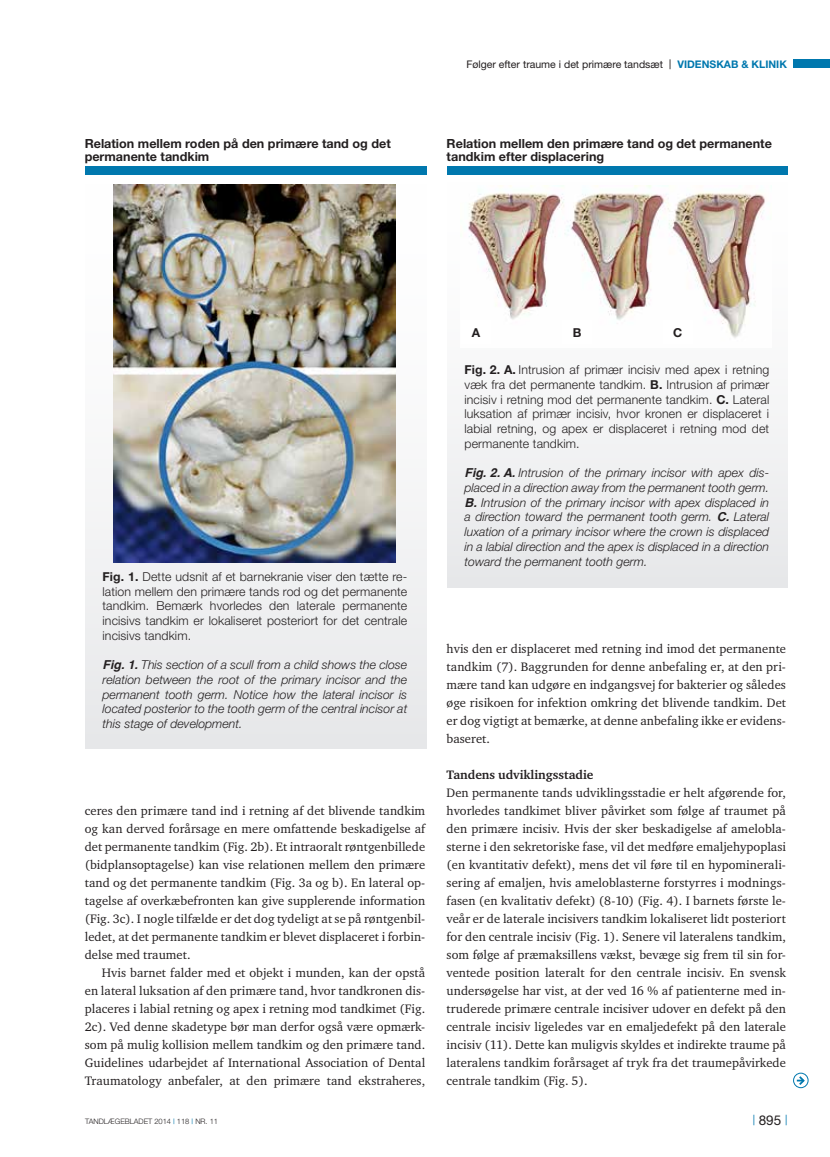
<style>
.page{position:relative;width:830px;height:1157px;background:#fff}
.page>*{position:absolute;margin:0;border:0;box-sizing:border-box;transform-origin:0 0}
.t1{font:13.5px "Helvetica Neue";color:#231f20}
.t2{font:12.6px/18px "Charter ITC";letter-spacing:.005em;color:#231f20;text-align:justify}
.t3{font:700 12.6px/13.2px "Helvetica Neue";color:#231f20}
.t4{font:700 12.6px "Charter ITC";color:#231f20}
.t5{font:italic 300 12.3px/14.7px "Helvetica Neue";color:#231f20;text-align:justify}
.t6{font:300 12.3px/14.7px "Helvetica Neue";letter-spacing:.01em;color:#231f20;text-align:justify}
.t7{font:700 12.3px "Helvetica Neue";color:#231f20}
.t8{font:10.5px "Helvetica Neue";color:#231f20}
.t9{font:10.5px "Helvetica Neue LT Std";color:#0078ae}
.t10{font:300 7.5px "Helvetica Neue";color:#231f20}
.s1{font-family:"Arial"}
.s2{font-weight:700;color:#0078ae}
.s3{font-weight:700}
.s4{font-family:"Helvetica";font-weight:700}
.s5{font-weight:400;color:#0078ae}
</style>
<div class="page">
<div style="left:793px;top:1073px;width:14px;height:14px;border:1px solid #0078ae;border-radius:50%"></div>
<svg style="left:796px;top:1074px;width:9px;height:12px"></svg>
<div style="left:793px;top:60px;width:36px;height:8px;background:#0078ae"></div>
<div style="left:86px;top:175px;width:340px;height:573px;background:linear-gradient(to bottom,#fff,#e8e9eb)"></div>
<div style="left:86px;top:166px;width:340px;height:9px;background:#0078ae"></div>
<img style="left:114px;top:184px;width:282px;height:378px">
<div style="left:446px;top:175px;width:341px;height:413px;background:#f1f2f3"></div>
<div style="left:446px;top:166px;width:341px;height:9px;background:#0078ae"></div>
<img style="left:460px;top:185px;width:310px;height:162px">
<div style="left:461px;top:320px;width:29px;height:24px;background:#fff"></div>
<div style="left:562px;top:320px;width:29px;height:24px;background:#fff"></div>
<div style="left:662px;top:320px;width:30px;height:24px;background:#fff"></div>
<p class="t3" style="left:85px;top:137px;width:307px">Relation mellem roden på den primære tand og det permanente tandkim</p>
<p class="t8" style="left:466px;top:58px;width:322px">Følger efter traume i det primære tandsæt <span class="s1">|</span> <span class="s2">videnskab &amp; klinik</span></p>
<p class="t3" style="left:446px;top:137px;width:326px">Relation mellem den primære tand og det permanente tandkim efter displacering</p>
<p class="t6" style="left:102px;top:569px;width:306px"><span class="s3">Fig. 1.</span> Dette udsnit af et barnekranie viser den tætte re&shy;lation mellem den primære tands rod og det permanente tandkim. Bemærk hvorledes den laterale permanente incisivs tandkim er lokaliseret posteriort for det centrale incisivs tandkim.</p>
<p class="t5" style="left:102px;top:657px;width:306px"><span class="s4">Fig. 1.</span> This section of a scull from a child shows the close relation between the root of the primary incisor and the permanent tooth germ. Notice how the lateral incisor is located posterior to the tooth germ of the central incisor at this stage of development.</p>
<p class="t2" style="left:85px;top:801px;width:342px">ceres den primære tand ind i retning af det blivende tandkim og kan derved forårsage en mere omfattende beskadigelse af det permanente tandkim (Fig. 2b). Et intraoralt røntgenbillede (bidplansoptagelse) kan vise relationen mellem den primære tand og det permanente tandkim (Fig. 3a og b). En lateral op&shy;tagelse af overkæbefronten kan give supplerende information (Fig. 3c). I nogle tilfælde er det dog tydeligt at se på røntgenbil&shy;ledet, at det permanente tandkim er blevet displaceret i forbin&shy;delse med traumet.</p>
<p class="t2" style="left:85px;top:963px;width:342px;text-indent:17px">Hvis barnet falder med et objekt i munden, kan der opstå en lateral luksation af den primære tand, hvor tandkronen dis&shy;placeres i labial retning og apex i retning mod tandkimet (Fig.<br>2c). Ved denne skadetype bør man derfor også være opmærk&shy;som på mulig kollision mellem tandkim og den primære tand.<br>Guidelines udarbejdet af International Association of Dental Traumatology anbefaler, at den primære tand ekstraheres,</p>
<p class="t7" style="left:471px;top:325px;width:10px">A</p>
<p class="t7" style="left:572px;top:325px;width:9px">B</p>
<p class="t7" style="left:672px;top:325px;width:10px">C</p>
<p class="t6" style="left:464px;top:362px;width:306px"><span class="s3">Fig. 2. A.</span> Intrusion af primær incisiv med apex i retning væk fra det permanente tandkim. <span class="s3">B.</span> Intrusion af primær incisiv i retning mod det permanente tandkim. <span class="s3">C.</span> Lateral luksation af primær incisiv, hvor kronen er displaceret i labial retning, og apex er displaceret i retning mod det permanente tandkim.</p>
<p class="t5" style="left:464px;top:465px;width:306px"><span class="s4">Fig. 2. A.</span> Intrusion of the primary incisor with apex dis&shy;placed in a direction away from the permanent tooth germ.<br><span class="s4">B.</span> Intrusion of the primary incisor with apex displaced in a direction toward the permanent tooth germ. <span class="s4">C.</span> Lateral luxation of a primary incisor where the crown is displaced in a labial direction and the apex is displaced in a direction toward the permanent tooth germ.</p>
<p class="t2" style="left:446px;top:639px;width:341px">hvis den er displaceret med retning ind imod det permanente tandkim (7). Baggrunden for denne anbefaling er, at den pri&shy;mære tand kan udgøre en indgangsvej for bakterier og således øge risikoen for infektion omkring det blivende tandkim. Det er dog vigtigt at bemærke, at denne anbefaling ikke er evidens&shy;baseret.</p>
<p class="t4" style="left:446px;top:766px;width:148px">Tandens udviklingsstadie</p>
<p class="t2" style="left:446px;top:783px;width:341px">Den permanente tands udviklingsstadie er helt afgørende for, hvorledes tandkimet bliver påvirket som følge af traumet på den primære incisiv. Hvis der sker beskadigelse af amelobla&shy;sterne i den sekretoriske fase, vil det medføre emaljehypoplasi (en kvantitativ defekt), mens det vil føre til en hypominerali&shy;sering af emaljen, hvis ameloblasterne forstyrres i modnings&shy;fasen (en kvalitativ defekt) (8-10) (Fig. 4). I barnets første le&shy;veår er de laterale incisivers tandkim lokaliseret lidt posteriort for den centrale incisiv (Fig. 1). Senere vil lateralens tandkim, som følge af præmaksillens vækst, bevæge sig frem til sin for&shy;ventede position lateralt for den centrale incisiv. En svensk undersøgelse har vist, at der ved 16 % af patienterne med in&shy;truderede primære centrale incisiver udover en defekt på den centrale incisiv ligeledes var en emaljedefekt på den laterale incisiv (11). Dette kan muligvis skyldes et indirekte traume på lateralens tandkim forårsaget af tryk fra det traumepåvirkede centrale tandkim (Fig. 5).</p>
<p class="t10" style="left:85px;top:1116px;width:134px">tandlægebladet 2014 <span class="s5">|</span> 118 <span class="s5">|</span> nr. 11</p>
<p class="t9" style="left:784px;top:1112px;width:4px">|</p>
<p class="t1" style="left:752px;top:1112px;width:30px"><sup>|</sup> 895</p>
</div>
